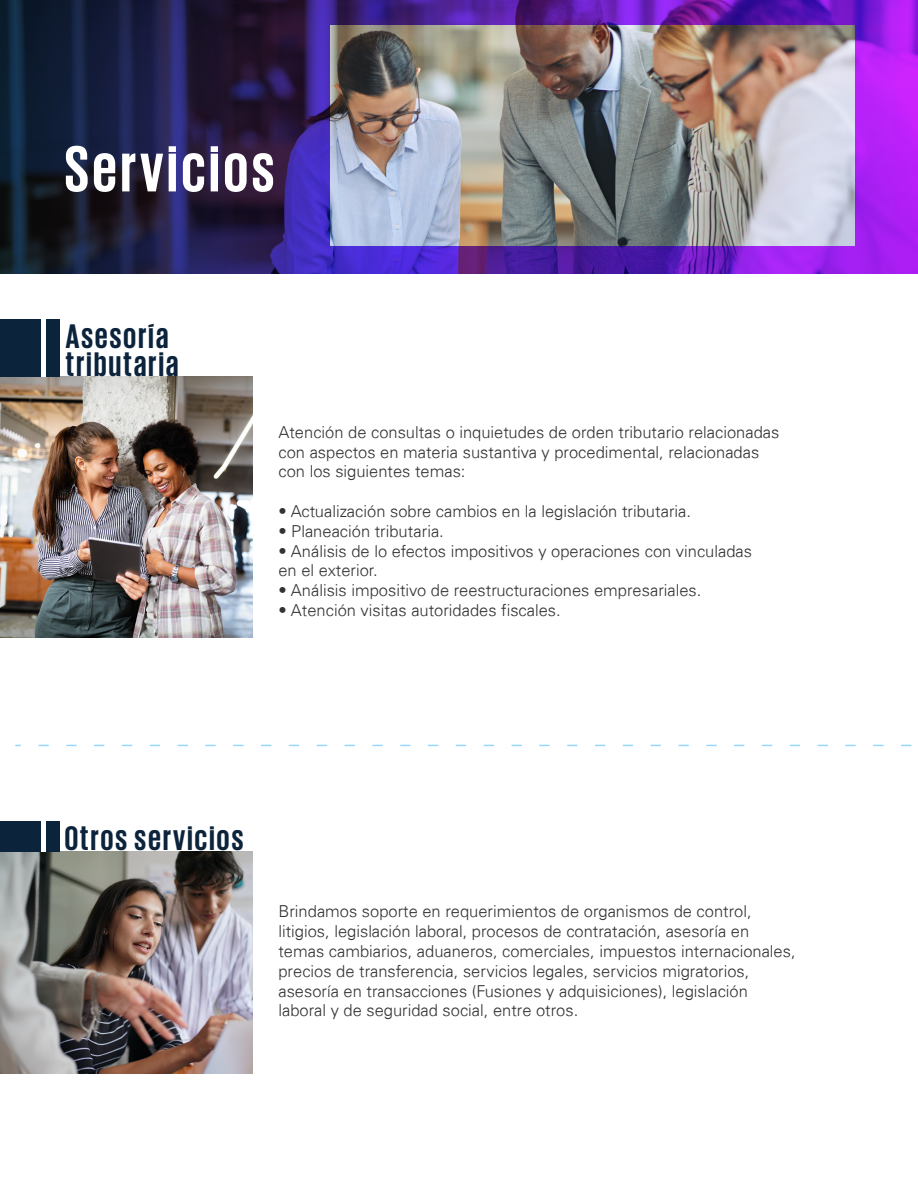
<style>
.page{position:relative;width:918px;height:1188px;background:#fff}
.page>*{position:absolute;margin:0;border:0;box-sizing:border-box;transform-origin:0 0}
.t1{font:700 66.6px "KPMG";letter-spacing:.05em;color:#fff}
.t2{font:700 34.95px/28.5px "KPMG";letter-spacing:.05em;color:#0c233c}
.t3{font:300 16.5px/19.8px "Univers 45";color:#333}
</style>
<div class="page">
<img style="left:0;top:0;width:918px;height:273px">
<img style="left:330px;top:25px;width:524px;height:220px">
<img style="left:0;top:377px;width:253px;height:260px">
<img style="left:0;top:851px;width:253px;height:223px">
<div style="left:0;top:319px;width:60px;height:58px;background:#0c233c"></div>
<hr style="left:42px;top:294px;width:4px;height:83px;background:#fff">
<div style="left:0;top:821px;width:60px;height:31px;background:#0c233c"></div>
<hr style="left:42px;top:808px;width:4px;height:44px;background:#fff">
<svg style="left:39px;top:745px;width:38px;height:1px"></svg>
<svg style="left:95px;top:745px;width:817px;height:1px"></svg>
<h1 class="t1" style="left:64px;top:135px;width:212px">Servicios</h1>
<h2 class="t2" style="left:66px;top:321px;width:115px">Asesoría tributaria</h2>
<p class="t3" style="left:278px;top:422px;width:502px">Atención de consultas o inquietudes de orden tributario relacionadas con aspectos en materia sustantiva y procedimental, relacionadas con los siguientes temas:</p>
<p class="t3" style="left:278px;top:501px;width:414px">• Actualización sobre cambios en la legislación tributaria.</p>
<p class="t3" style="left:278px;top:521px;width:167px">• Planeación tributaria.</p>
<p class="t3" style="left:278px;top:541px;width:475px">• Análisis de lo efectos impositivos y operaciones con vinculadas en el exterior.</p>
<p class="t3" style="left:278px;top:580px;width:424px">• Análisis impositivo de reestructuraciones empresariales.</p>
<p class="t3" style="left:278px;top:600px;width:284px">• Atención visitas autoridades fiscales.</p>
<h2 class="t2" style="left:64px;top:822px;width:181px">Otros servicios</h2>
<p class="t3" style="left:278px;top:902px;width:519px">Brindamos soporte en requerimientos de organismos de control, litigios, legislación laboral, procesos de contratación, asesoría en temas cambiarios, aduaneros, comerciales, impuestos internacionales, precios de transferencia, servicios legales, servicios migratorios, asesoría en transacciones (Fusiones y adquisiciones), legislación laboral y de seguridad social, entre otros.</p>
</div>
